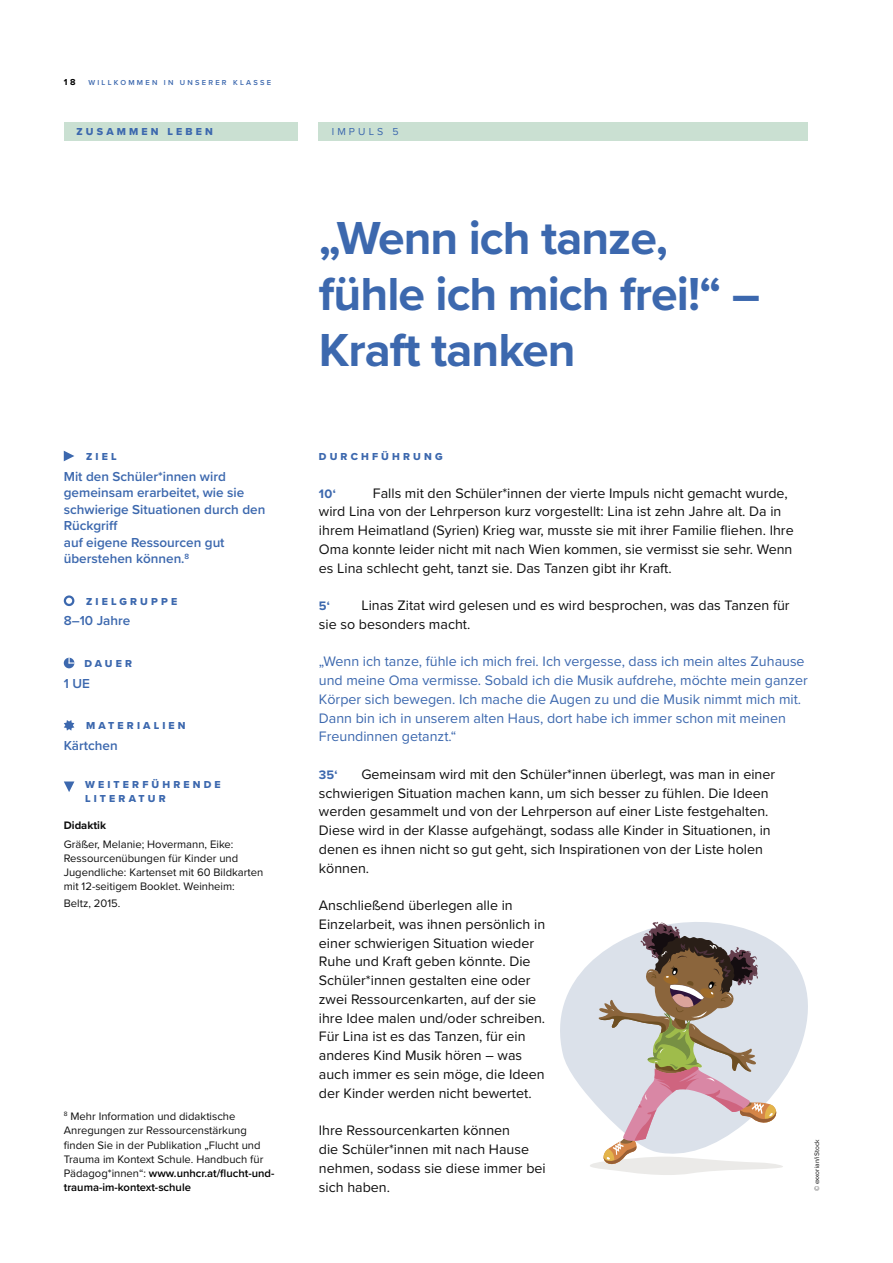
<style>
.page{position:relative;width:893px;height:1263px;background:#fff}
.page>*{position:absolute;margin:0;border:0;box-sizing:border-box;transform-origin:0 0}
.t1{font:700 48px/56.2px "Proxima Nova";letter-spacing:-.02em;color:#3c68ae}
.t2{font:14.25px/18.8px "Proxima Nova";color:#0f0f0f}
.t3{font:14.25px/18.8px "Proxima Nova";color:#3c68ae}
.t4{font:600 13.5px/16.5px "Proxima Nova";color:#3c68ae}
.t5{font:700 12.75px "Proxima Nova";color:#3c68ae}
.t6{font:11.25px/14.2px "Proxima Nova";color:#0f0f0f}
.t7{font:700 11.25px "Proxima Nova";color:#0f0f0f}
.t8{font:10.5px/13.5px "Proxima Nova Extrabld";letter-spacing:.3em;color:#3c68ae}
.t9{font:10.5px "Proxima Nova";letter-spacing:.3em;color:#3c68ae}
.t10{font:700 9px "Proxima Nova";color:#000}
.t11{font:600 7.5px "Proxima Nova";letter-spacing:.3em;color:#3c68ae}
.t12{font:6.75px "Proxima Nova";color:#0f0f0f}
.s1{font-weight:600;color:#000}
</style>
<div class="page">
<svg style="left:64px;top:451px;width:10px;height:10px"></svg>
<div style="left:64px;top:595px;width:10px;height:11px;border:2px solid #3c68ae;border-radius:50%"></div>
<svg style="left:64px;top:658px;width:10px;height:10px"></svg>
<svg style="left:69px;top:657px;width:6px;height:7px"></svg>
<svg style="left:64px;top:720px;width:10px;height:11px"></svg>
<svg style="left:64px;top:781px;width:10px;height:11px"></svg>
<svg style="left:560px;top:957px;width:248px;height:138px;fill:#dbe1ea"></svg>
<svg style="left:588px;top:922px;width:202px;height:253px"></svg>
<div style="left:64px;top:123px;width:234px;height:18px;background:#cae0d2"></div>
<div style="left:319px;top:123px;width:489px;height:18px;background:#cae0d2"></div>
<p class="t10" style="left:64px;top:75px;width:13px">1 8</p>
<p class="t11" style="left:88px;top:77px;width:184px">WILLKOMMEN IN UNSERER KLASSE</p>
<p class="t8" style="left:77px;top:125px;width:138px">ZUSAMMEN LEBEN</p>
<p class="t9" style="left:332px;top:124px;width:68px">IMPULS 5</p>
<p class="t8" style="left:86px;top:449px;width:32px">ZIEL</p>
<p class="t4" style="left:64px;top:467px;width:203px">Mit den Schüler*innen wird gemeinsam erarbeitet, wie sie schwierige Situationen durch den<br>Rückgriff<br>auf eigene Ressourcen gut überstehen können.<sup>8</sup></p>
<p class="t8" style="left:86px;top:594px;width:93px">ZIELGRUPPE</p>
<p class="t4" style="left:64px;top:612px;width:68px">8–10 Jahre</p>
<p class="t8" style="left:84px;top:656px;width:49px">DAUER</p>
<p class="t4" style="left:64px;top:674px;width:28px">1 UE</p>
<p class="t8" style="left:86px;top:719px;width:101px">MATERIALIEN</p>
<p class="t4" style="left:64px;top:737px;width:55px">Kärtchen</p>
<p class="t8" style="left:85px;top:778px;width:137px">WEITERFÜHRENDE<br>LITERATUR</p>
<p class="t7" style="left:64px;top:817px;width:44px">Didaktik</p>
<p class="t6" style="left:64px;top:836px;width:201px">Gräßer, Melanie; Hovermann, Eike:<br>Ressourcenübungen für Kinder und Jugendliche: Kartenset mit 60 Bildkarten mit 12-seitigem Booklet. Weinheim:</p>
<p class="t6" style="left:64px;top:895px;width:58px">Beltz, 2015.</p>
<p class="t6" style="left:64px;top:1109px;width:212px"><sup>8</sup> Mehr Information und didaktische Anregungen zur Ressourcenstärkung finden Sie in der Publikation „Flucht und Trauma im Kontext Schule. Handbuch für Pädagog*innen“: <span class="s1">www.unhcr.at/flucht-und&shy;trauma-im-kontext-schule</span></p>
<h1 class="t1" style="left:319px;top:209px;width:443px">„Wenn ich tanze, fühle ich mich frei!“ –<br>Kraft tanken</h1>
<p class="t8" style="left:319px;top:450px;width:125px">DURCHFÜHRUNG</p>
<p class="t5" style="left:319px;top:484px;width:19px">10‘</p>
<p class="t2" style="left:319px;top:483px;width:476px;text-indent:54px">Falls mit den Schüler*innen der vierte Impuls nicht gemacht wurde, wird Lina von der Lehrperson kurz vorgestellt: Lina ist zehn Jahre alt. Da in ihrem Heimatland (Syrien) Krieg war, musste sie mit ihrer Familie fliehen. Ihre Oma konnte leider nicht mit nach Wien kommen, sie vermisst sie sehr. Wenn es Lina schlecht geht, tanzt sie. Das Tanzen gibt ihr Kraft.</p>
<p class="t5" style="left:319px;top:596px;width:13px">5‘</p>
<p class="t2" style="left:319px;top:595px;width:472px;text-indent:43px">Linas Zitat wird gelesen und es wird besprochen, was das Tanzen für sie so besonders macht.</p>
<p class="t3" style="left:319px;top:652px;width:490px">„Wenn ich tanze, fühle ich mich frei. Ich vergesse, dass ich mein altes Zuhause und meine Oma vermisse. Sobald ich die Musik aufdrehe, möchte mein ganzer Körper sich bewegen. Ich mache die Augen zu und die Musik nimmt mich mit.<br>Dann bin ich in unserem alten Haus, dort habe ich immer schon mit meinen Freundinnen getanzt.“</p>
<p class="t5" style="left:319px;top:765px;width:20px">35‘</p>
<p class="t2" style="left:319px;top:764px;width:458px;text-indent:43px">Gemeinsam wird mit den Schüler*innen überlegt, was man in einer schwierigen Situation machen kann, um sich besser zu fühlen. Die Ideen werden gesammelt und von der Lehrperson auf einer Liste festgehalten.<br>Diese wird in der Klasse aufgehängt, sodass alle Kinder in Situationen, in denen es ihnen nicht so gut geht, sich Inspirationen von der Liste holen können.</p>
<p class="t2" style="left:319px;top:895px;width:228px">Anschließend überlegen alle in Einzelarbeit, was ihnen persönlich in einer schwierigen Situation wieder Ruhe und Kraft geben könnte. Die Schüler*innen gestalten eine oder zwei Ressourcenkarten, auf der sie ihre Idee malen und/oder schreiben.<br>Für Lina ist es das Tanzen, für ein anderes Kind Musik hören – was auch immer es sein möge, die Ideen der Kinder werden nicht bewertet.</p>
<p class="t2" style="left:319px;top:1120px;width:228px">Ihre Ressourcenkarten können<br>die Schüler*innen mit nach Hause nehmen, sodass sie diese immer bei sich haben.</p>
<p class="t12" style="left:812px;top:1191px;width:53px;rotate:-90deg">© exxorian/iStock</p>
</div>
